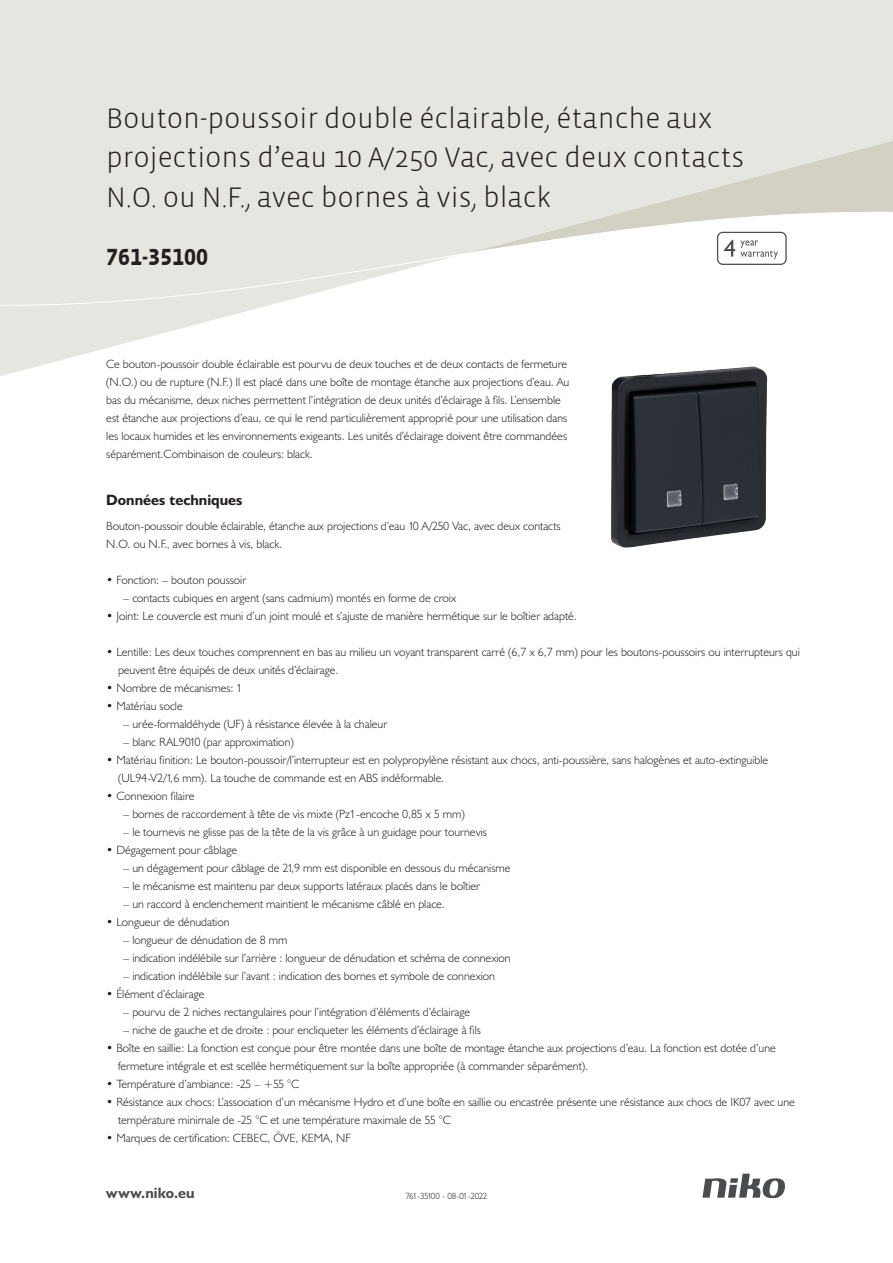
<style>
.page{position:relative;width:893px;height:1263px;background:#fff}
.page>*{position:absolute;margin:0;border:0;box-sizing:border-box;transform-origin:0 0}
.Title_datasheets{font:300 28.95px/39.6px "Vista Sans";color:#231f20}
.Article_number{font:700 24px "Vista Sans Alt";color:#231f20}
.Titles_parts{font:700 15px "Humanist 521 BT";color:#231f20}
.t1{font:700 15px "Humanist 521 BT";letter-spacing:.005em;color:#4b4c4d}
.USP_Bullets{font:300 12px/18px "Humanist 521 BT";color:#231f20}
.USP_Bullets_level_2{font:300 12px "Humanist 521 BT";color:#231f20}
.Platte_tekst_CAB{font:300 12px/18px "Humanist 521 BT";color:#231f20}
.Revision{font:300 9px "Humanist 521 BT";letter-spacing:-.07em;color:#231f20}
</style>
<div class="page">
<svg style="left:702px;top:1173px;width:83px;height:25px"></svg>
<svg style="left:0;top:0;width:893px;height:376px;fill:#e6e6e0"></svg>
<svg style="left:0;top:209px;width:893px;height:101px"></svg>
<svg style="left:717px;top:232px;width:70px;height:33px"></svg>
<img style="left:601px;top:358px;width:175px;height:190px">
<p class="Title_datasheets" style="left:106px;top:99px;width:639px">Bouton-poussoir double éclairable, étanche aux projections d’eau 10 A/250 Vac, avec deux contacts<br>N.O. ou N.F., avec bornes à vis, black</p>
<p class="Article_number" style="left:106px;top:242px;width:103px">761-35100</p>
<p class="Platte_tekst_CAB" style="left:106px;top:354px;width:465px">Ce bouton-poussoir double éclairable est pourvu de deux touches et de deux contacts de fermeture (N.O.) ou de rupture (N.F.) Il est placé dans une boîte de montage étanche aux projections d’eau. Au bas du mécanisme, deux niches permettent l’intégration de deux unités d’éclairage à fils. L’ensemble est étanche aux projections d’eau, ce qui le rend particulièrement approprié pour une utilisation dans les locaux humides et les environnements exigeants. Les unités d’éclairage doivent être commandées séparément.Combinaison de couleurs: black.</p>
<p class="Titles_parts" style="left:106px;top:491px;width:138px">Données techniques</p>
<p class="Platte_tekst_CAB" style="left:106px;top:516px;width:456px">Bouton-poussoir double éclairable, étanche aux projections d’eau 10 A/250 Vac, avec deux contacts<br>N.O. ou N.F., avec bornes à vis, black.</p>
<p class="USP_Bullets" style="left:106px;top:570px;width:142px">• Fonction: – bouton poussoir</p>
<p class="USP_Bullets_level_2" style="left:123px;top:590px;width:334px">– contacts cubiques en argent (sans cadmium) montés en forme de croix</p>
<p class="USP_Bullets" style="left:106px;top:606px;width:472px">• Joint: Le couvercle est muni d’un joint moulé et s’ajuste de manière hermétique sur le boîtier adapté.</p>
<p class="USP_Bullets" style="left:118px;top:642px;width:683px;text-indent:-12px">• Lentille: Les deux touches comprennent en bas au milieu un voyant transparent carré (6,7 x 6,7 mm) pour les boutons-poussoirs ou interrupteurs qui peuvent être équipés de deux unités d’éclairage.</p>
<p class="USP_Bullets" style="left:106px;top:678px;width:138px">• Nombre de mécanismes: 1</p>
<p class="USP_Bullets" style="left:106px;top:696px;width:78px">• Matériau socle</p>
<p class="USP_Bullets_level_2" style="left:123px;top:716px;width:266px">– urée-formaldéhyde (UF) à résistance élevée à la chaleur</p>
<p class="USP_Bullets_level_2" style="left:123px;top:734px;width:172px">– blanc RAL9010 (par approximation)</p>
<p class="USP_Bullets" style="left:118px;top:750px;width:652px;text-indent:-12px">• Matériau finition: Le bouton-poussoir/l’interrupteur est en polypropylène résistant aux chocs, anti-poussière, sans halogènes et auto-extinguible (UL94-V2/1,6 mm). La touche de commande est en ABS indéformable.</p>
<p class="USP_Bullets" style="left:106px;top:786px;width:90px">• Connexion filaire</p>
<p class="USP_Bullets_level_2" style="left:123px;top:806px;width:343px">– bornes de raccordement à tête de vis mixte (Pz1-encoche 0,85 x 5 mm)</p>
<p class="USP_Bullets_level_2" style="left:123px;top:824px;width:365px">– le tournevis ne glisse pas de la tête de la vis grâce à un guidage pour tournevis</p>
<p class="USP_Bullets" style="left:106px;top:840px;width:132px">• Dégagement pour câblage</p>
<p class="USP_Bullets_level_2" style="left:123px;top:860px;width:389px">– un dégagement pour câblage de 21,9 mm est disponible en dessous du mécanisme</p>
<p class="USP_Bullets_level_2" style="left:123px;top:878px;width:358px">– le mécanisme est maintenu par deux supports latéraux placés dans le boîtier</p>
<p class="USP_Bullets_level_2" style="left:123px;top:896px;width:323px">– un raccord à enclenchement maintient le mécanisme câblé en place.</p>
<p class="USP_Bullets" style="left:106px;top:912px;width:125px">• Longueur de dénudation</p>
<p class="USP_Bullets_level_2" style="left:123px;top:932px;width:166px">– longueur de dénudation de 8 mm</p>
<p class="USP_Bullets_level_2" style="left:123px;top:950px;width:389px">– indication indélébile sur l’arrière : longueur de dénudation et schéma de connexion</p>
<p class="USP_Bullets_level_2" style="left:123px;top:968px;width:373px">– indication indélébile sur l’avant : indication des bornes et symbole de connexion</p>
<p class="USP_Bullets" style="left:106px;top:984px;width:100px">• Élément d’éclairage</p>
<p class="USP_Bullets_level_2" style="left:123px;top:1004px;width:349px">– pourvu de 2 niches rectangulaires pour l’intégration d’éléments d’éclairage</p>
<p class="USP_Bullets_level_2" style="left:123px;top:1022px;width:359px">– niche de gauche et de droite : pour encliqueter les éléments d’éclairage à fils</p>
<p class="USP_Bullets" style="left:118px;top:1038px;width:659px;text-indent:-12px">• Boîte en saillie: La fonction est conçue pour être montée dans une boîte de montage étanche aux projections d’eau. La fonction est dotée d’une fermeture intégrale et est scellée hermétiquement sur la boîte appropriée (à commander séparément).</p>
<p class="USP_Bullets" style="left:106px;top:1074px;width:195px">• Température d’ambiance: -25 – +55 °C</p>
<p class="USP_Bullets" style="left:118px;top:1092px;width:678px;text-indent:-12px">• Résistance aux chocs: L’association d’un mécanisme Hydro et d’une boîte en saillie ou encastrée présente une résistance aux chocs de IK07 avec une température minimale de -25 °C et une température maximale de 55 °C</p>
<p class="USP_Bullets" style="left:106px;top:1128px;width:246px">• Marques de certification: CEBEC, ÖVE, KEMA, NF</p>
<p class="t1" style="left:106px;top:1184px;width:90px">www.niko.eu</p>
<p class="Revision" style="left:405px;top:1190px;width:84px">761-35100 - 08-01-2022</p>
</div>
